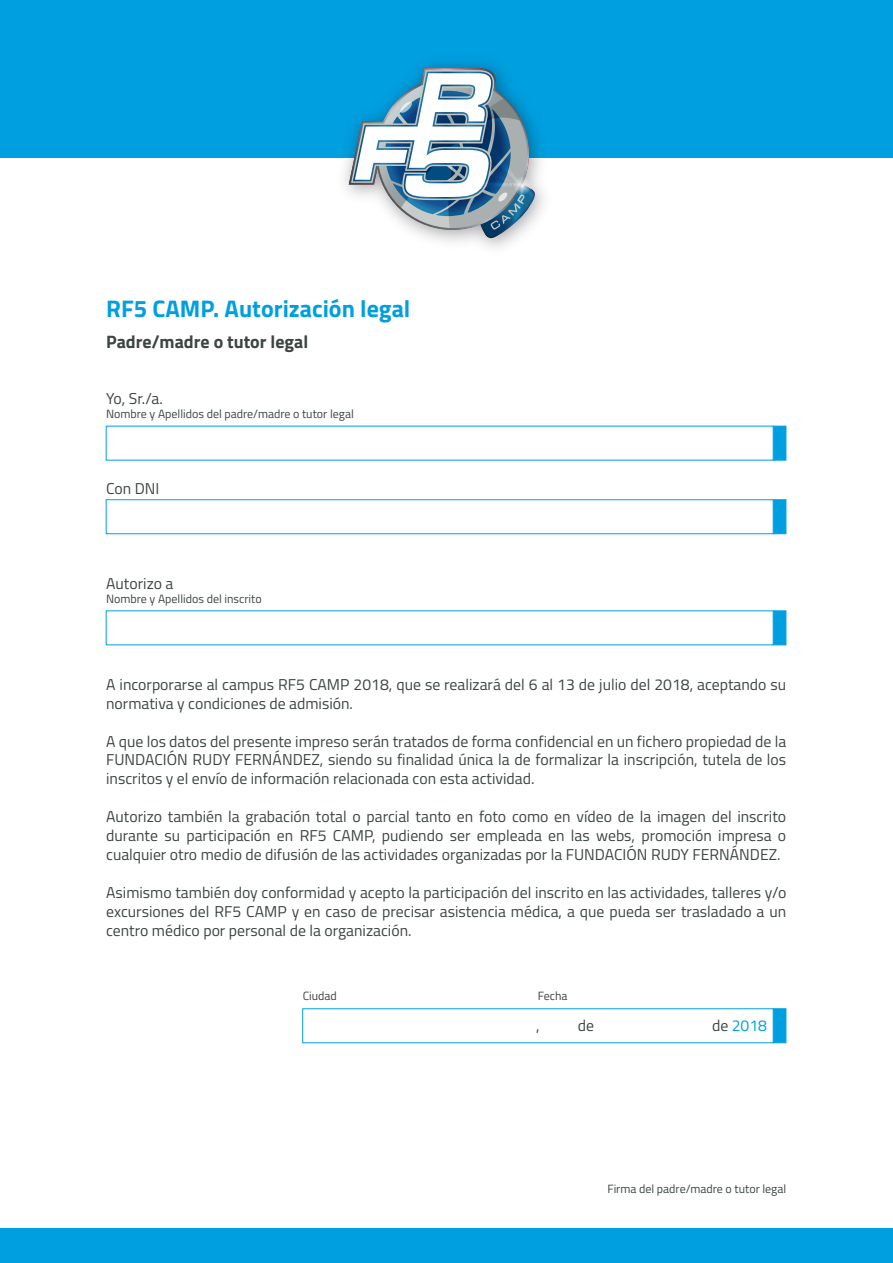
<style>
.page{position:relative;width:893px;height:1263px;background:#fff}
.page>*{position:absolute;margin:0;border:0;box-sizing:border-box;transform-origin:0 0}
.t1{font:700 24px "Titillium";color:#009fe0}
.t2{font:700 18px "Titillium";color:#3d4543}
.t3{font:15.75px/18.9px "Titillium";color:#3d4543;text-align:justify}
.t4{font:15.75px "Titillium";color:#009fe0}
.t5{font:12px "Titillium";color:#3d4543}
.s1{color:#3d4543}
</style>
<div class="page">
<div style="left:773px;top:1008px;width:13px;height:35px;background:#009fe0;border:1px solid #009fe0"></div>
<div style="left:302px;top:1008px;width:472px;height:35px;background:#fff"></div>
<div style="left:773px;top:426px;width:13px;height:34px;background:#009fe0"></div>
<div style="left:106px;top:426px;width:668px;height:34px;background:#fff"></div>
<div style="left:773px;top:499px;width:13px;height:35px;background:#009fe0;border:1px solid #009fe0"></div>
<div style="left:106px;top:499px;width:668px;height:35px;background:#fff"></div>
<div style="left:773px;top:610px;width:13px;height:35px;background:#009fe0;border:1px solid #009fe0"></div>
<div style="left:106px;top:610px;width:668px;height:35px;background:#fff"></div>
<div style="left:0;top:0;width:893px;height:157px;background:#009fe0"></div>
<div style="left:0;top:1229px;width:893px;height:34px;background:#009fe0"></div>
<img style="left:329px;top:62px;width:231px;height:186px">
<svg style="left:349px;top:68px;width:187px;height:170px"></svg>
<h1 class="t1" style="left:106px;top:290px;width:306px">RF5 CAMP. Autorización legal</h1>
<p class="t2" style="left:106px;top:327px;width:204px">Padre/madre o tutor legal</p>
<p class="t3" style="left:106px;top:388px;width:58px">Yo, Sr./a.</p>
<p class="t5" style="left:106px;top:405px;width:249px">Nombre y Apellidos del padre/madre o tutor legal</p>
<p class="t3" style="left:106px;top:479px;width:55px">Con DNI</p>
<p class="t3" style="left:106px;top:573px;width:69px">Autorizo a</p>
<p class="t5" style="left:106px;top:590px;width:157px">Nombre y Apellidos del inscrito</p>
<p class="t3" style="left:106px;top:674px;width:682px">A incorporarse al campus RF5 CAMP 2018, que se realizará del 6 al 13 de julio del 2018, aceptando su normativa y condiciones de admisión.</p>
<p class="t3" style="left:106px;top:731px;width:682px">A que los datos del presente impreso serán tratados de forma confidencial en un fichero propiedad de la FUNDACIÓN RUDY FERNÁNDEZ, siendo su finalidad única la de formalizar la inscripción, tutela de los inscritos y el envío de información relacionada con esta actividad.</p>
<p class="t3" style="left:106px;top:806px;width:682px">Autorizo también la grabación total o parcial tanto en foto como en vídeo de la imagen del inscrito durante su participación en RF5 CAMP, pudiendo ser empleada en las webs, promoción impresa o cualquier otro medio de difusión de las actividades organizadas por la FUNDACIÓN RUDY FERNÁNDEZ.</p>
<p class="t3" style="left:106px;top:882px;width:682px">Asimismo también doy conformidad y acepto la participación del inscrito en las actividades, talleres y/o excursiones del RF5 CAMP y en caso de precisar asistencia médica, a que pueda ser trasladado a un centro médico por personal de la organización.</p>
<p class="t5" style="left:303px;top:987px;width:36px">Ciudad</p>
<p class="t5" style="left:538px;top:987px;width:31px">Fecha</p>
<p class="t3" style="left:536px;top:1016px;width:5px">,</p>
<p class="t3" style="left:578px;top:1016px;width:18px">de</p>
<p class="t4" style="left:712px;top:1014px;width:57px"><span class="s1">de</span> 2018</p>
<p class="t5" style="left:607px;top:1180px;width:180px">Firma del padre/madre o tutor legal</p>
</div>
